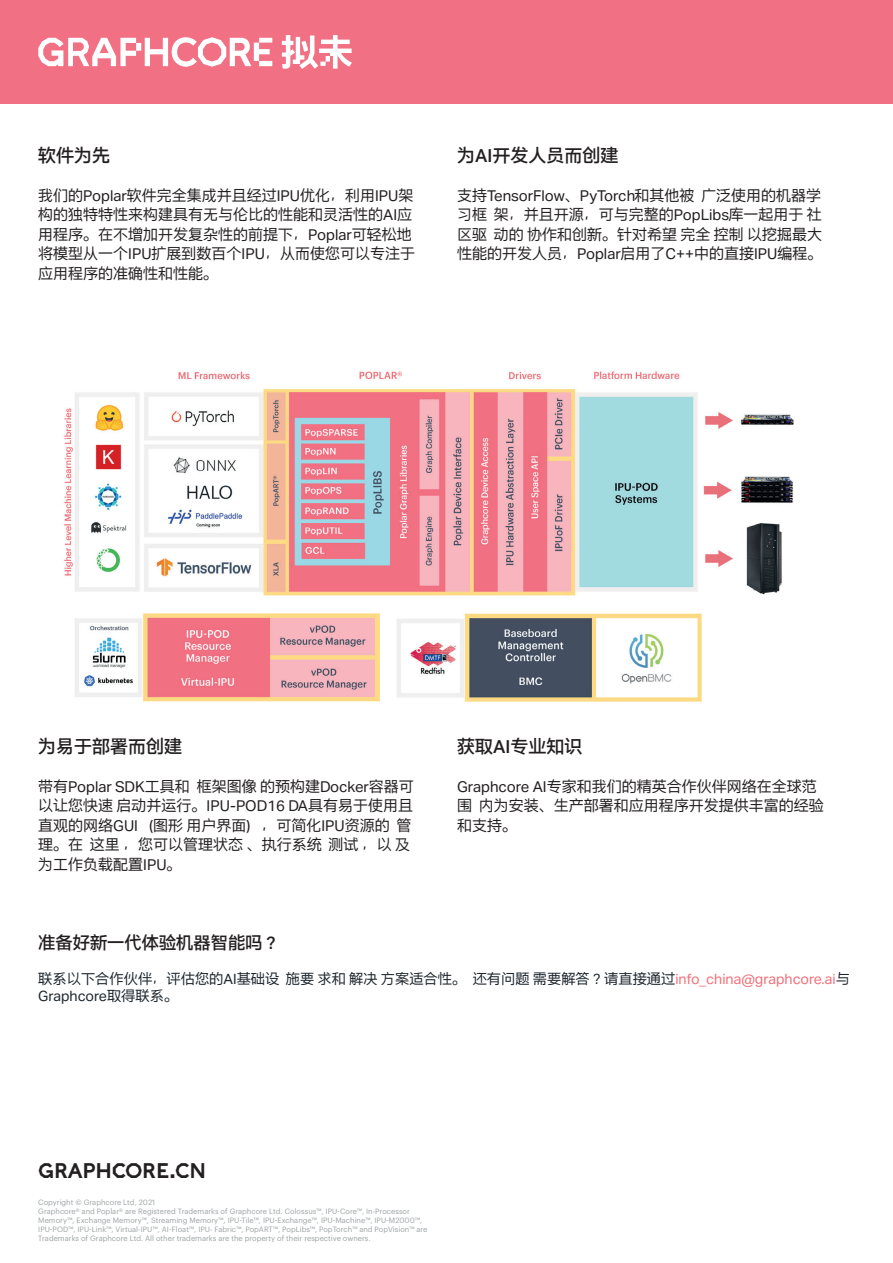
<style>
.page{position:relative;width:893px;height:1263px;background:#fff}
.page>*{position:absolute;margin:0;border:0;box-sizing:border-box;transform-origin:0 0}
.t1{font:21px "Graphcore Quantized Base";letter-spacing:-.04em;color:#231f20}
.t2{font:500 18px "Aktiv Grotesk CNSG";color:#231f20}
.t3{font:500 17.25px "Aktiv Grotesk CNSG";color:#231f20}
.t4{font:15px/19.5px "Aktiv Grotesk CNSG";color:#231f20}
.t5{font:14.25px/17.1px "Aktiv Grotesk CNSG";color:#1d262e}
.t6{font:7.5px/9px "Graphik";color:#9da2a4}
.s1{color:#f1717b}
</style>
<div class="page">
<div style="left:0;top:0;width:893px;height:103px;background:#f17083"></div>
<div style="left:259px;top:38px;width:13px;height:5px;background:#fff"></div>
<div style="left:259px;top:61px;width:13px;height:5px;background:#fff"></div>
<svg style="left:145px;top:37px;width:125px;height:30px"></svg>
<svg style="left:38px;top:38px;width:98px;height:28px"></svg>
<div style="left:136px;top:43px;width:5px;height:8px;background:#fff"></div>
<svg style="left:282px;top:35px;width:70px;height:34px"></svg>
<img style="left:64px;top:371px;width:730px;height:331px">
<p class="t2" style="left:38px;top:143px;width:74px">软件为先</p>
<p class="t4" style="left:38px;top:185px;width:378px">我们的Poplar软件完全集成并且经过IPU优化，利用IPU架构的独特特性来构建具有无与伦比的性能和灵活性的AI应用程序。在不增加开发复杂性的前提下，Poplar可轻松地将模型从一个IPU扩展到数百个IPU，从而使您可以专注于应用程序的准确性和性能。</p>
<p class="t2" style="left:457px;top:143px;width:163px">为AI开发人员而创建</p>
<p class="t4" style="left:457px;top:185px;width:367px;text-align:justify">支持TensorFlow、PyTorch和其他被 广泛使用的机器学习框 架，并且开源，可与完整的PopLibs库一起用于 社区驱 动的 协作和创新。针对希望 完全 控制 以挖掘最大性能的开发人员，Poplar启用了C++中的直接IPU编程。</p>
<p class="t2" style="left:38px;top:734px;width:146px">为易于部署而创建</p>
<p class="t4" style="left:38px;top:776px;width:377px">带有Poplar SDK工具和 框架图像 的预构建Docker容器可以让您快速 启动并运行。IPU-POD16 DA具有易于使用且直观的网络GUI（图形 用户界面），可简化IPU资源的 管理。在 这里 ，您可以管理状态 、执行系统 测试 ，以 及为工作负载配置IPU。</p>
<p class="t2" style="left:457px;top:734px;width:127px">获取AI专业知识</p>
<p class="t4" style="left:457px;top:776px;width:368px">Graphcore AI专家和我们的精英合作伙伴网络在全球范围 内为安装、生产部署和应用程序开发提供丰富的经验和支持。</p>
<p class="t3" style="left:38px;top:931px;width:243px">准备好新一代体验机器智能吗？</p>
<p class="t5" style="left:38px;top:969px;width:813px">联系以下合作伙伴，评估您的AI基础设 施要 求和 解决 方案适合性。 还有问题 需要解答？请直接通过<span class="s1">info_china@graphcore.ai</span>与<br>Graphcore取得联系。</p>
<h1 class="t1" style="left:38px;top:1156px;width:170px">GRAPHCORE.CN</h1>
<p class="t6" style="left:38px;top:1197px;width:391px">Copyright © Graphcore Ltd, 2021<br>Graphcore® and Poplar® are Registered Trademarks of Graphcore Ltd. Colossus™, IPU-Core™, In-Processor Memory™, Exchange Memory™, Streaming Memory™, IPU-Tile™, IPU-Exchange™, IPU-Machine™, IPU-M2000™, IPU-POD™, IPU-Link™, Virtual-IPU™, AI-Float™, IPU- Fabric™, PopART™, PopLibs™, PopTorch™ and PopVision™ are Trademarks of Graphcore Ltd. All other trademarks are the property of their respective owners.</p>
</div>
